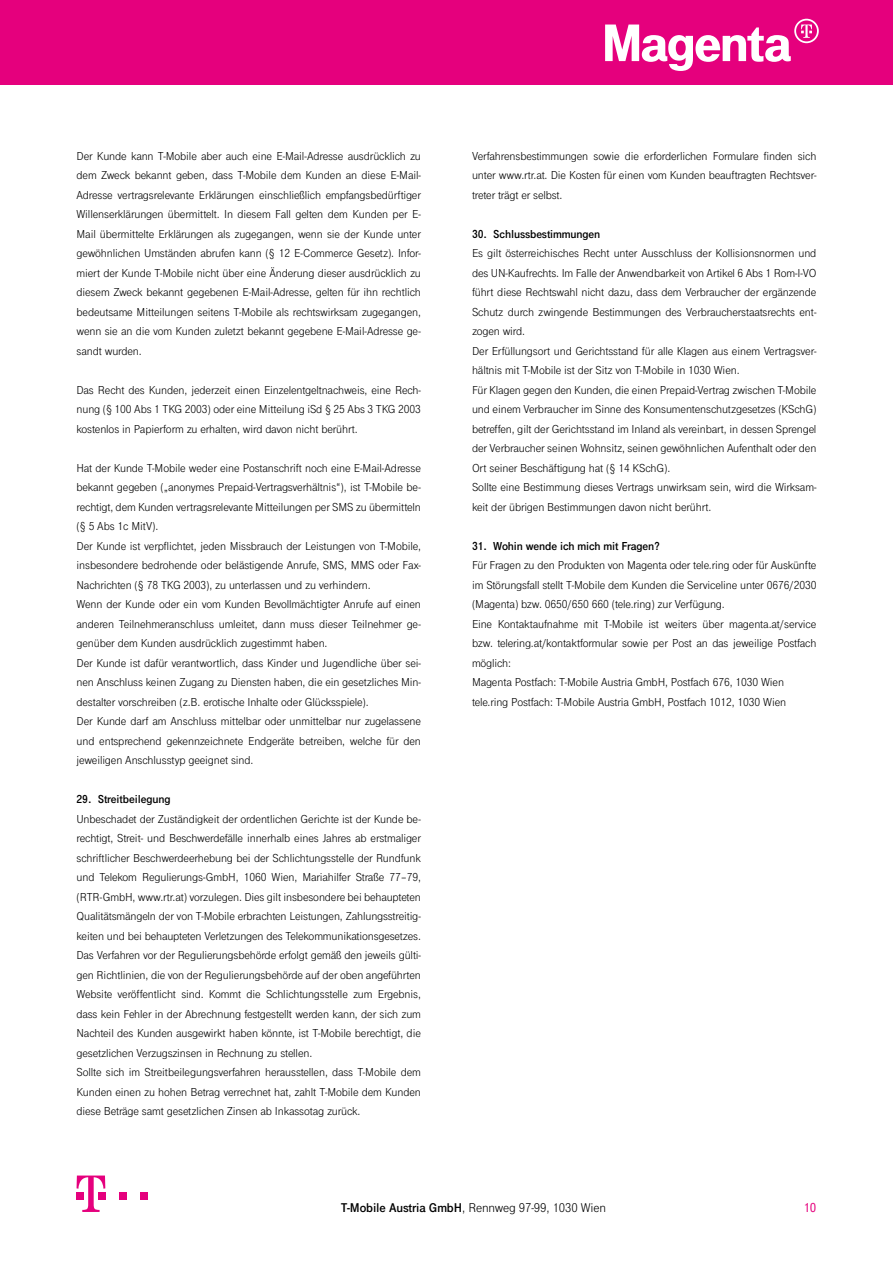
<style>
.page{position:relative;width:893px;height:1263px;background:#fff}
.page>*{position:absolute;margin:0;border:0;box-sizing:border-box;transform-origin:0 0}
.t1{font:500 13.5px "Tele Grotesk Next AT";color:#e5007d}
.t2{font:13.2px "Tele Grotesk Next AT";letter-spacing:-.01em;color:#000}
.t3{font:12px/19.5px "Tele Grotesk Next AT";letter-spacing:-.01em;color:#000}
.t4{font:700 12px "Tele Grotesk Next AT";letter-spacing:-.01em;color:#000}
.s1{font-weight:700}
</style>
<div class="page">
<div style="left:0;top:0;width:893px;height:85px;background:#e5007d"></div>
<svg style="left:605px;top:19px;width:214px;height:52px"></svg>
<svg style="left:77px;top:1175px;width:28px;height:37px"></svg>
<div style="left:98px;top:1192px;width:7px;height:8px;background:#e5007d"></div>
<div style="left:120px;top:1192px;width:7px;height:8px;background:#e5007d"></div>
<div style="left:141px;top:1192px;width:7px;height:8px;background:#e5007d"></div>
<p class="t3" style="left:77px;top:147px;width:346px;text-align:justify">Der Kunde kann T-Mobile aber auch eine E-Mail-Adresse ausdrücklich zu dem Zweck bekannt geben, dass T-Mobile dem Kunden an diese E-Mail-Adresse vertragsrelevante Erklärungen einschließlich empfangsbedürftiger Willenserklärungen übermittelt. In diesem Fall gelten dem Kunden per E-Mail übermittelte Erklärungen als zugegangen, wenn sie der Kunde unter gewöhnlichen Umständen abrufen kann (§ 12 E-Commerce Gesetz). Infor&shy;miert der Kunde T-Mobile nicht über eine Änderung dieser ausdrücklich zu diesem Zweck bekannt gegebenen E-Mail-Adresse, gelten für ihn rechtlich bedeutsame Mitteilungen seitens T-Mobile als rechtswirksam zugegangen, wenn sie an die vom Kunden zuletzt bekannt gegebene E-Mail-Adresse ge&shy;sandt wurden.</p>
<p class="t3" style="left:77px;top:381px;width:346px;text-align:justify">Das Recht des Kunden, jederzeit einen Einzelentgeltnachweis, eine Rech&shy;nung (§ 100 Abs 1 TKG 2003) oder eine Mitteilung iSd § 25 Abs 3 TKG 2003 kostenlos in Papierform zu erhalten, wird davon nicht berührt.</p>
<p class="t3" style="left:77px;top:459px;width:346px">Hat der Kunde T-Mobile weder eine Postanschrift noch eine E-Mail-Adresse bekannt gegeben („anonymes Prepaid-Vertragsverhältnis“), ist T-Mobile be&shy;rechtigt, dem Kunden vertragsrelevante Mitteilungen per SMS zu übermitteln (§ 5 Abs 1c MitV).<br>Der Kunde ist verpflichtet, jeden Missbrauch der Leistungen von T-Mobile, insbesondere bedrohende oder belästigende Anrufe, SMS, MMS oder Fax-Nachrichten (§ 78 TKG 2003), zu unterlassen und zu verhindern.<br>Wenn der Kunde oder ein vom Kunden Bevollmächtigter Anrufe auf einen anderen Teilnehmeranschluss umleitet, dann muss dieser Teilnehmer ge&shy;genüber dem Kunden ausdrücklich zugestimmt haben.<br>Der Kunde ist dafür verantwortlich, dass Kinder und Jugendliche über sei&shy;nen Anschluss keinen Zugang zu Diensten haben, die ein gesetzliches Min&shy;destalter vorschreiben (z.B. erotische Inhalte oder Glücksspiele).<br>Der Kunde darf am Anschluss mittelbar oder unmittelbar nur zugelassene und entsprechend gekennzeichnete Endgeräte betreiben, welche für den jeweiligen Anschlusstyp geeignet sind.</p>
<p class="t4" style="left:77px;top:792px;width:96px">29. Streitbeilegung</p>
<p class="t3" style="left:77px;top:810px;width:346px">Unbeschadet der Zuständigkeit der ordentlichen Gerichte ist der Kunde be&shy;rechtigt, Streit- und Beschwerdefälle innerhalb eines Jahres ab erstmaliger schriftlicher Beschwerdeerhebung bei der Schlichtungsstelle der Rundfunk und Telekom Regulierungs-GmbH, 1060 Wien, Mariahilfer Straße 77–79, (RTR-GmbH, www.rtr.at) vorzulegen. Dies gilt insbesondere bei behaupteten Qualitätsmängeln der von T-Mobile erbrachten Leistungen, Zahlungsstreitig&shy;keiten und bei behaupteten Verletzungen des Telekommunikationsgesetzes.<br>Das Verfahren vor der Regulierungsbehörde erfolgt gemäß den jeweils gülti&shy;gen Richtlinien, die von der Regulierungsbehörde auf der oben angeführten Website veröffentlicht sind. Kommt die Schlichtungsstelle zum Ergebnis, dass kein Fehler in der Abrechnung festgestellt werden kann, der sich zum Nachteil des Kunden ausgewirkt haben könnte, ist T-Mobile berechtigt, die gesetzlichen Verzugszinsen in Rechnung zu stellen.<br>Sollte sich im Streitbeilegungsverfahren herausstellen, dass T-Mobile dem Kunden einen zu hohen Betrag verrechnet hat, zahlt T-Mobile dem Kunden diese Beträge samt gesetzlichen Zinsen ab Inkassotag zurück.</p>
<p class="t3" style="left:472px;top:147px;width:346px;text-align:justify">Verfahrensbestimmungen sowie die erforderlichen Formulare finden sich unter www.rtr.at. Die Kosten für einen vom Kunden beauftragten Rechtsver&shy;treter trägt er selbst.</p>
<p class="t4" style="left:472px;top:227px;width:130px">30. Schlussbestimmungen</p>
<p class="t3" style="left:472px;top:245px;width:346px">Es gilt österreichisches Recht unter Ausschluss der Kollisionsnormen und des UN-Kaufrechts. Im Falle der Anwendbarkeit von Artikel 6 Abs 1 Rom-I-VO führt diese Rechtswahl nicht dazu, dass dem Verbraucher der ergänzende Schutz durch zwingende Bestimmungen des Verbraucherstaatsrechts ent&shy;zogen wird.<br>Der Erfüllungsort und Gerichtsstand für alle Klagen aus einem Vertragsver&shy;hältnis mit T-Mobile ist der Sitz von T-Mobile in 1030 Wien.<br>Für Klagen gegen den Kunden, die einen Prepaid-Vertrag zwischen T-Mobile und einem Verbraucher im Sinne des Konsumentenschutzgesetzes (KSchG) betreffen, gilt der Gerichtsstand im Inland als vereinbart, in dessen Sprengel der Verbraucher seinen Wohnsitz, seinen gewöhnlichen Aufenthalt oder den Ort seiner Beschäftigung hat (§ 14 KSchG).<br>Sollte eine Bestimmung dieses Vertrags unwirksam sein, wird die Wirksam&shy;keit der übrigen Bestimmungen davon nicht berührt.</p>
<p class="t4" style="left:472px;top:539px;width:189px">31. Wohin wende ich mich mit Fragen?</p>
<p class="t3" style="left:472px;top:557px;width:346px">Für Fragen zu den Produkten von Magenta oder tele.ring oder für Auskünfte im Störungsfall stellt T-Mobile dem Kunden die Serviceline unter 0676/2030 (Magenta) bzw. 0650/650 660 (tele.ring) zur Verfügung.<br>Eine Kontaktaufnahme mit T-Mobile ist weiters über magenta.at/service bzw. telering.at/kontaktformular sowie per Post an das jeweilige Postfach möglich:<br>Magenta Postfach: T-Mobile Austria GmbH, Postfach 676, 1030 Wien tele.ring Postfach: T-Mobile Austria GmbH, Postfach 1012, 1030 Wien</p>
<p class="t2" style="left:341px;top:1200px;width:267px"><span class="s1">T-Mobile Austria GmbH</span>, Rennweg 97-99, 1030 Wien</p>
<p class="t1" style="left:804px;top:1200px;width:14px">10</p>
</div>
